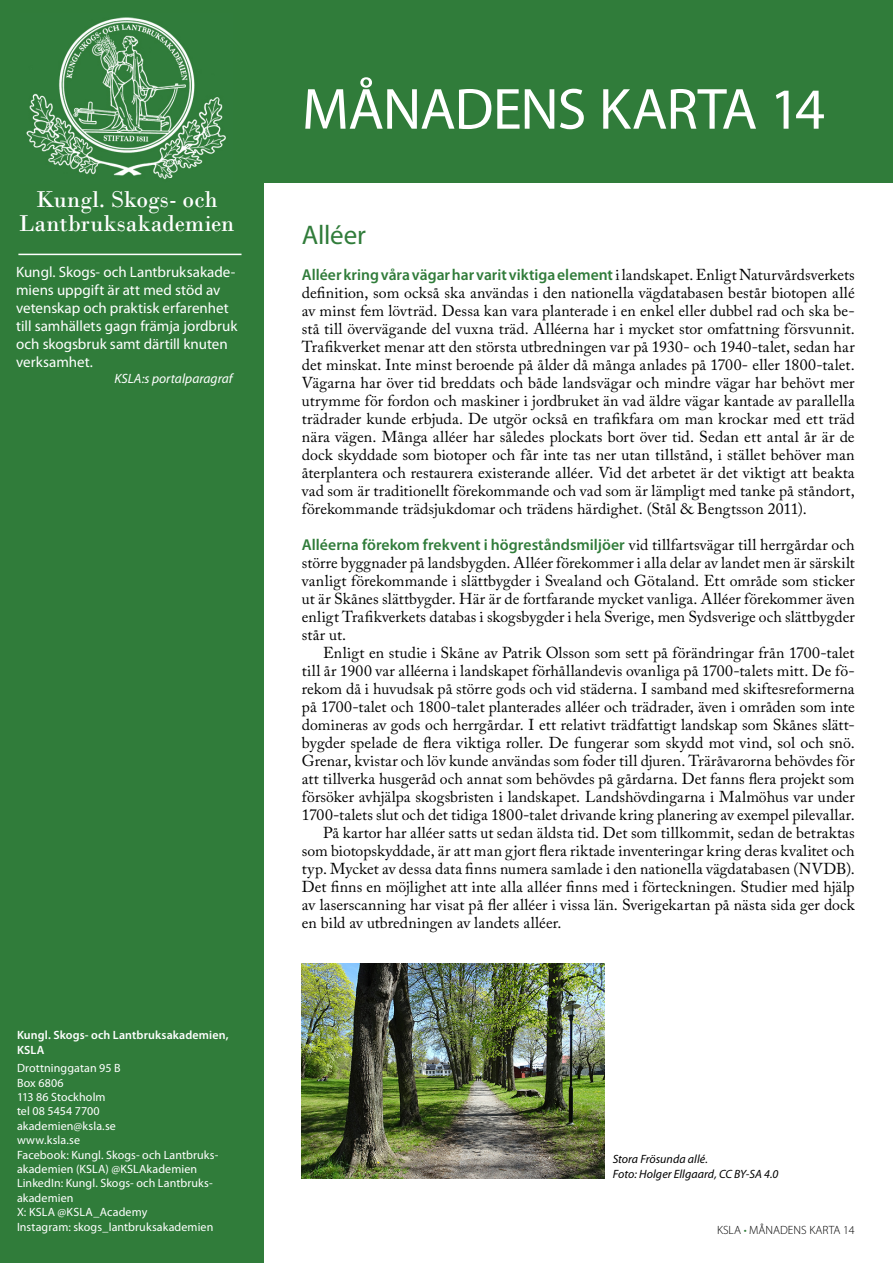
<style>
.page{position:relative;width:893px;height:1263px;background:#fff}
.page>*{position:absolute;margin:0;border:0;box-sizing:border-box;transform-origin:0 0}
.t1{font:58.5px "Myriad Pro";letter-spacing:-.02em;color:#fff}
.t2{font:27px "Myriad Pro";letter-spacing:-.01em;color:#307c3a}
.t3{font:24px/24px "Bodoni";color:#fff;text-align:center}
.t4{font:15.75px/18px "Adobe Caslon Pro";letter-spacing:.005em;color:#000;text-align:justify}
.t5{font:600 15.75px "Myriad Pro";color:#307c3a}
.t6{font:15px/18px "Myriad Pro";color:#fff}
.t7{font:italic 13.5px "Myriad Pro";letter-spacing:.005em;color:#fff}
.t8{font:12px/14.4px "Myriad Pro";letter-spacing:.01em;color:#fff}
.t9{font:italic 12px/14.4px "Myriad Pro";letter-spacing:.005em;color:#000}
.t10{font:600 12px/14.4px "Myriad Pro";letter-spacing:.01em;color:#fff}
.t11{font:300 12px "Myriad Pro";color:#000}
.s1{font-family:"Adobe Caslon Pro";font-weight:400;color:#000}
.s2{color:#307c3a}
</style>
<div class="page">
<div style="left:0;top:0;width:893px;height:183px;background:#307c3a"></div>
<div style="left:0;top:0;width:264px;height:1263px;background:#307c3a"></div>
<hr style="left:18px;top:254px;width:224px;height:1px;background:#fff">
<img style="left:26px;top:17px;width:200px;height:163px">
<img style="left:302px;top:963px;width:303px;height:216px">
<h3 class="t3" style="left:19px;top:187px;width:217px">Kungl. Skogs- och<br>Lantbruksakademien</h3>
<p class="t6" style="left:16px;top:263px;width:223px">Kungl. Skogs- och Lantbruksakade&shy;miens uppgift är att med stöd av vetenskap och praktisk erfarenhet till samhällets gagn främja jordbruk och skogsbruk samt därtill knuten verksamhet.</p>
<p class="t7" style="left:114px;top:371px;width:120px">KSLA:s portalparagraf</p>
<p class="t10" style="left:17px;top:1028px;width:213px">Kungl. Skogs- och Lantbruksakademien,<br>KSLA</p>
<p class="t8" style="left:17px;top:1061px;width:203px">Drottninggatan 95 B<br>Box 6806<br>113 86 Stockholm<br>tel 08 5454 7700<br>akademien@ksla.se<br>www.ksla.se<br>Facebook: Kungl. Skogs- och Lantbruks&shy;akademien (KSLA) @KSLAkademien<br>LinkedIn: Kungl. Skogs- och Lantbruks&shy;akademien<br>X: KSLA @KSLA_Academy<br>Instagram: skogs_lantbruksakademien</p>
<h1 class="t1" style="left:302px;top:77px;width:525px">MÅNADENS KARTA 14</h1>
<h2 class="t2" style="left:302px;top:220px;width:65px">Alléer</h2>
<p class="t5" style="left:302px;top:266px;width:554px">Alléer kring våra vägar har varit viktiga element <span class="s1">i landskapet. Enligt Naturvårdsverkets</span></p>
<p class="t4" style="left:302px;top:283px;width:554px">definition, som också ska användas i den nationella vägdatabasen består biotopen allé av minst fem lövträd. Dessa kan vara planterade i en enkel eller dubbel rad och ska be&shy;stå till övervägande del vuxna träd. Alléerna har i mycket stor omfattning försvunnit.<br>Trafikverket menar att den största utbredningen var på 1930- och 1940-talet, sedan har det minskat. Inte minst beroende på ålder då många anlades på 1700- eller 1800-talet.<br>Vägarna har över tid breddats och både landsvägar och mindre vägar har behövt mer utrymme för fordon och maskiner i jordbruket än vad äldre vägar kantade av parallella trädrader kunde erbjuda. De utgör också en trafikfara om man krockar med ett träd nära vägen. Många alléer har således plockats bort över tid. Sedan ett antal år är de dock skyddade som biotoper och får inte tas ner utan tillstånd, i stället behöver man återplantera och restaurera existerande alléer. Vid det arbetet är det viktigt att beakta vad som är traditionellt förekommande och vad som är lämpligt med tanke på ståndort, förekommande trädsjukdomar och trädens härdighet. (Stål &amp; Bengtsson 2011).</p>
<p class="t5" style="left:302px;top:536px;width:554px">Alléerna förekom frekvent i högreståndsmiljöer <span class="s1">vid tillfartsvägar till herrgårdar och</span></p>
<p class="t4" style="left:302px;top:553px;width:554px">större byggnader på landsbygden. Alléer förekommer i alla delar av landet men är särskilt vanligt förekommande i slättbygder i Svealand och Götaland. Ett område som sticker ut är Skånes slättbygder. Här är de fortfarande mycket vanliga. Alléer förekommer även enligt Trafikverkets databas i skogsbygder i hela Sverige, men Sydsverige och slättbygder står ut.</p>
<p class="t4" style="left:323px;top:643px;width:533px">Enligt en studie i Skåne av Patrik Olsson som sett på förändringar från 1700-talet</p>
<p class="t4" style="left:302px;top:661px;width:554px">till år 1900 var alléerna i landskapet förhållandevis ovanliga på 1700-talets mitt. De fö-</p>
<p class="t4" style="left:302px;top:679px;width:554px">rekom då i huvudsak på större gods och vid städerna. I samband med skiftesreformerna</p>
<p class="t4" style="left:302px;top:697px;width:554px">på 1700-talet och 1800-talet planterades alléer och trädrader, även i områden som inte</p>
<p class="t4" style="left:302px;top:715px;width:554px">domineras av gods och herrgårdar. I ett relativt trädfattigt landskap som Skånes slätt-</p>
<p class="t4" style="left:302px;top:733px;width:554px">bygder spelade de flera viktiga roller. De fungerar som skydd mot vind, sol och snö.</p>
<p class="t4" style="left:302px;top:751px;width:554px">Grenar, kvistar och löv kunde användas som foder till djuren. Träråvarorna behövdes för</p>
<p class="t4" style="left:302px;top:769px;width:554px">att tillverka husgeråd och annat som behövdes på gårdarna. Det fanns flera projekt som</p>
<p class="t4" style="left:302px;top:787px;width:554px">försöker avhjälpa skogsbristen i landskapet. Landshövdingarna i Malmöhus var under</p>
<p class="t4" style="left:302px;top:805px;width:554px">1700-talets slut och det tidiga 1800-talet drivande kring planering av exempel pilevallar.</p>
<p class="t4" style="left:323px;top:823px;width:533px">På kartor har alléer satts ut sedan äldsta tid. Det som tillkommit, sedan de betraktas</p>
<p class="t4" style="left:302px;top:841px;width:554px">som biotopskyddade, är att man gjort flera riktade inventeringar kring deras kvalitet och</p>
<p class="t4" style="left:302px;top:859px;width:554px">typ. Mycket av dessa data finns numera samlade i den nationella vägdatabasen (NVDB).</p>
<p class="t4" style="left:302px;top:877px;width:554px">Det finns en möjlighet att inte alla alléer finns med i förteckningen. Studier med hjälp</p>
<p class="t4" style="left:302px;top:895px;width:554px">av laserscanning har visat på fler alléer i vissa län. Sverigekartan på nästa sida ger dock</p>
<p class="t4" style="left:302px;top:913px;width:261px">en bild av utbredningen av landets alléer.</p>
<p class="t9" style="left:613px;top:1152px;width:167px">Stora Frösunda allé.<br>Foto: Holger Ellgaard, CC BY-SA 4.0</p>
<p class="t11" style="left:717px;top:1223px;width:139px">KSLA <span class="s2">•</span> MÅNADENS KARTA 14</p>
</div>
